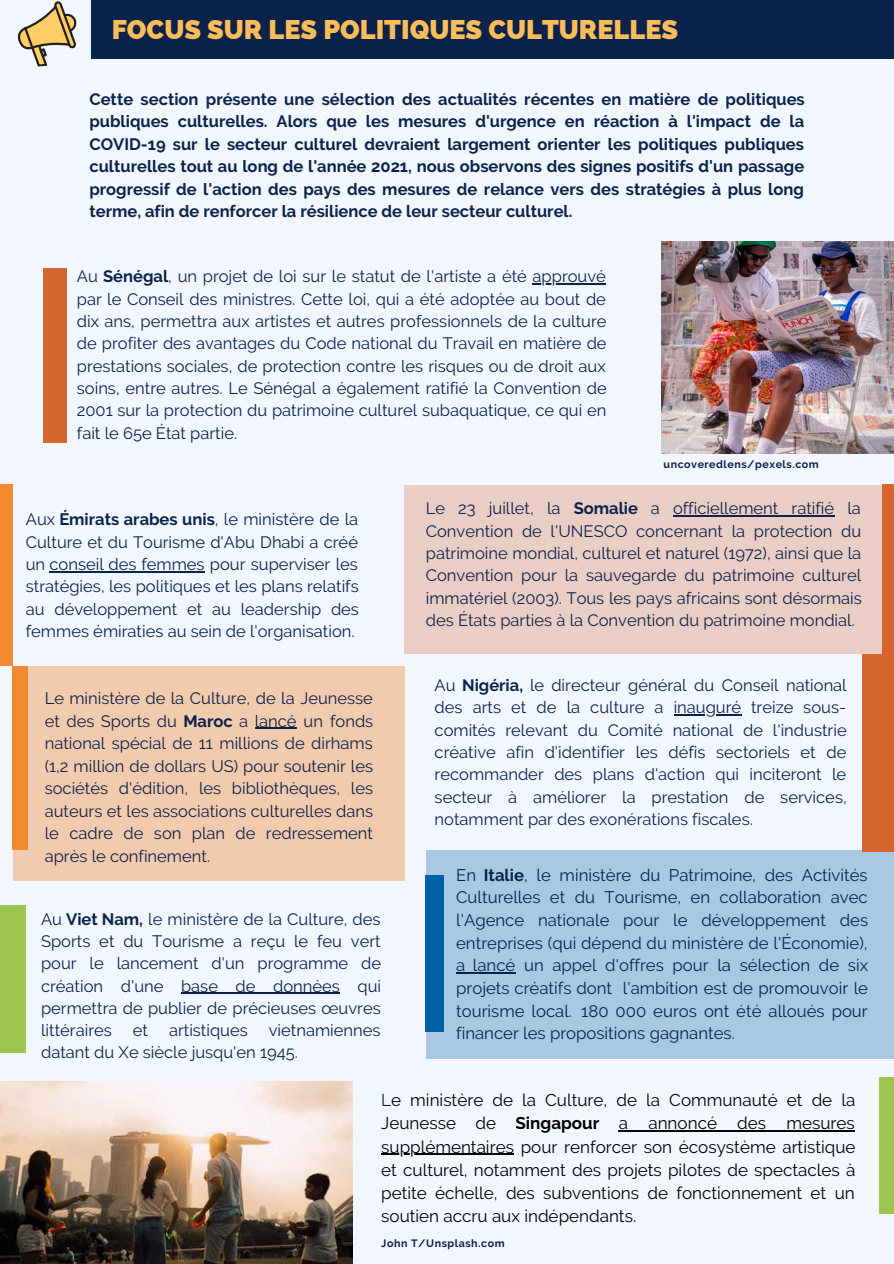
<style>
.page{position:relative;width:894px;height:1264px;background:#fff}
.page>*{position:absolute;margin:0;border:0;box-sizing:border-box;transform-origin:0 0}
.t1{font:800 27px "Raleway";color:#ffbd59}
.t2{font:17.1px/23.2px "Raleway";color:#000;text-align:justify}
.t3{font:16.8px/22.6px "Raleway";color:#0b224b;text-align:justify}
.t4{font:16.5px/22.4px "Raleway";color:#0b224b;text-align:justify}
.t5{font:700 16.5px/22.5px "Raleway";color:#0b224b;text-align:justify}
.t6{font:700 10.65px "Raleway";letter-spacing:.05em;color:#101d4d}
.s1{font-weight:700}
.s2{color:#0b224b}
</style>
<div class="page">
<div style="left:0;top:0;width:893px;height:1263px;background:#f2f7ff"></div>
<div style="left:14px;top:666px;width:391px;height:214px;background:#f2caad"></div>
<div style="left:13px;top:666px;width:15px;height:184px;background:#f38832"></div>
<div style="left:425px;top:850px;width:468px;height:208px;background:#a7c9e3"></div>
<div style="left:43px;top:268px;width:24px;height:174px;background:#d76530"></div>
<img style="left:661px;top:242px;width:232px;height:211px">
<div style="left:0;top:905px;width:26px;height:147px;background:#9cc650"></div>
<div style="left:878px;top:1077px;width:15px;height:136px;background:#9cc650"></div>
<div style="left:425px;top:875px;width:18px;height:156px;background:#0061a6"></div>
<div style="left:861px;top:654px;width:32px;height:197px;background:#d76530"></div>
<div style="left:0;top:484px;width:12px;height:182px;background:#f38832"></div>
<div style="left:404px;top:484px;width:489px;height:169px;background:#eacec6"></div>
<div style="left:882px;top:484px;width:11px;height:210px;background:#d76530"></div>
<hr style="left:673px;top:714px;width:68px;height:1px;background:#0b224b">
<hr style="left:532px;top:283px;width:73px;height:1px;background:#0b224b">
<hr style="left:456px;top:972px;width:59px;height:1px;background:#0b224b">
<hr style="left:618px;top:1130px;width:236px;height:1px;background:#000">
<hr style="left:381px;top:1153px;width:133px;height:1px;background:#000">
<hr style="left:255px;top:727px;width:41px;height:2px;background:#0b224b">
<hr style="left:181px;top:992px;width:159px;height:1px;background:#0b224b">
<hr style="left:672px;top:515px;width:162px;height:1px;background:#0b224b">
<hr style="left:49px;top:571px;width:155px;height:1px;background:#0b224b">
<div style="left:92px;top:0;width:801px;height:59px;background:#0b224b"></div>
<svg style="left:17px;top:1px;width:60px;height:66px"></svg>
<img style="left:0;top:1081px;width:352px;height:182px">
<h1 class="t1" style="left:112px;top:13px;width:567px">FOCUS SUR LES POLITIQUES CULTURELLES</h1>
<p class="t5" style="left:89px;top:88px;width:716px">Cette section présente une sélection des actualités récentes en matière de politiques publiques culturelles. Alors que les mesures d'urgence en réaction à l'impact de la COVID-19 sur le secteur culturel devraient largement orienter les politiques publiques culturelles tout au long de l'année 2021, nous observons des signes positifs d'un passage progressif de l'action des pays des mesures de relance vers des stratégies à plus long terme, afin de renforcer la résilience de leur secteur culturel.</p>
<p class="t4" style="left:77px;top:265px;width:531px">Au <span class="s1">Sénégal</span>, un projet de loi sur le statut de l'artiste a été approuvé par le Conseil des ministres. Cette loi, qui a été adoptée au bout de dix ans, permettra aux artistes et autres professionnels de la culture de profiter des avantages du Code national du Travail en matière de prestations sociales, de protection contre les risques ou de droit aux soins, entre autres. Le Sénégal a également ratifié la Convention de 2001 sur la protection du patrimoine culturel subaquatique, ce qui en fait le 65e État partie.</p>
<p class="t6" style="left:663px;top:457px;width:157px">uncoveredlens/pexels.com</p>
<p class="t4" style="left:26px;top:508px;width:334px">Aux <span class="s1">Émirats arabes unis</span>, le ministère de la Culture et du Tourisme d'Abu Dhabi a créé un conseil des femmes pour superviser les stratégies, les politiques et les plans relatifs au développement et au leadership des femmes émiraties au sein de l'organisation.</p>
<p class="t4" style="left:45px;top:687px;width:330px">Le ministère de la Culture, de la Jeunesse et des Sports du <span class="s1">Maroc</span> a lancé un fonds national spécial de 11 millions de dirhams (1,2 million de dollars US) pour soutenir les sociétés d'édition, les bibliothèques, les auteurs et les associations culturelles dans le cadre de son plan de redressement après le confinement.</p>
<p class="t4" style="left:41px;top:907px;width:341px">Au <span class="s1">Viet Nam,</span> le ministère de la Culture, des Sports et du Tourisme a reçu le feu vert pour le lancement d'un programme de création d'une base de données qui permettra de publier de précieuses œuvres littéraires</p>
<p class="t4" style="left:41px;top:1019px;width:341px;text-indent:228px">vietnamiennes datant du Xe siècle jusqu'en 1945.</p>
<p class="t4" style="left:133px;top:1019px;width:17px">et</p>
<p class="t4" style="left:169px;top:1019px;width:80px">artistiques</p>
<p class="t4" style="left:425px;top:497px;width:437px">Le 23 juillet, la <span class="s1">Somalie</span> a officiellement ratifié la Convention de l'UNESCO concernant la protection du patrimoine mondial, culturel et naturel (1972), ainsi que la Convention pour la sauvegarde du patrimoine culturel immatériel (2003). Tous les pays africains sont désormais des États parties à la Convention du patrimoine mondial.</p>
<p class="t4" style="left:434px;top:674px;width:413px">Au <span class="s1">Nigéria,</span> le directeur général du Conseil national des arts et de la culture a inauguré treize sous&shy;comités relevant du Comité national de l'industrie créative afin d'identifier les défis sectoriels et de recommander des plans d'action qui inciteront le secteur à améliorer la prestation de services, notamment par des exonérations fiscales.</p>
<p class="t3" style="left:456px;top:863px;width:413px">En <span class="s1">Italie</span>, le ministère du Patrimoine, des Activités Culturelles et du Tourisme, en collaboration avec l'Agence nationale pour le développement des entreprises (qui dépend du ministère de l'Économie), a lancé un appel d'offres pour la sélection de six projets créatifs dont l'ambition est de promouvoir le tourisme local. 180 000 euros ont été alloués pour financer les propositions gagnantes.</p>
<p class="t2" style="left:381px;top:1088px;width:475px"><span class="s2">L</span>e ministère de la Culture, de la Communauté et de la Jeunesse de <span class="s1">Singapour</span> a annoncé des mesures supplémentaires pour renforcer son écosystème artistique et culturel, notamment des projets pilotes de spectacles à petite échelle, des subventions de fonctionnement et un soutien accru aux indépendants.</p>
<p class="t6" style="left:381px;top:1236px;width:125px">John T/Unsplash.com</p>
</div>
